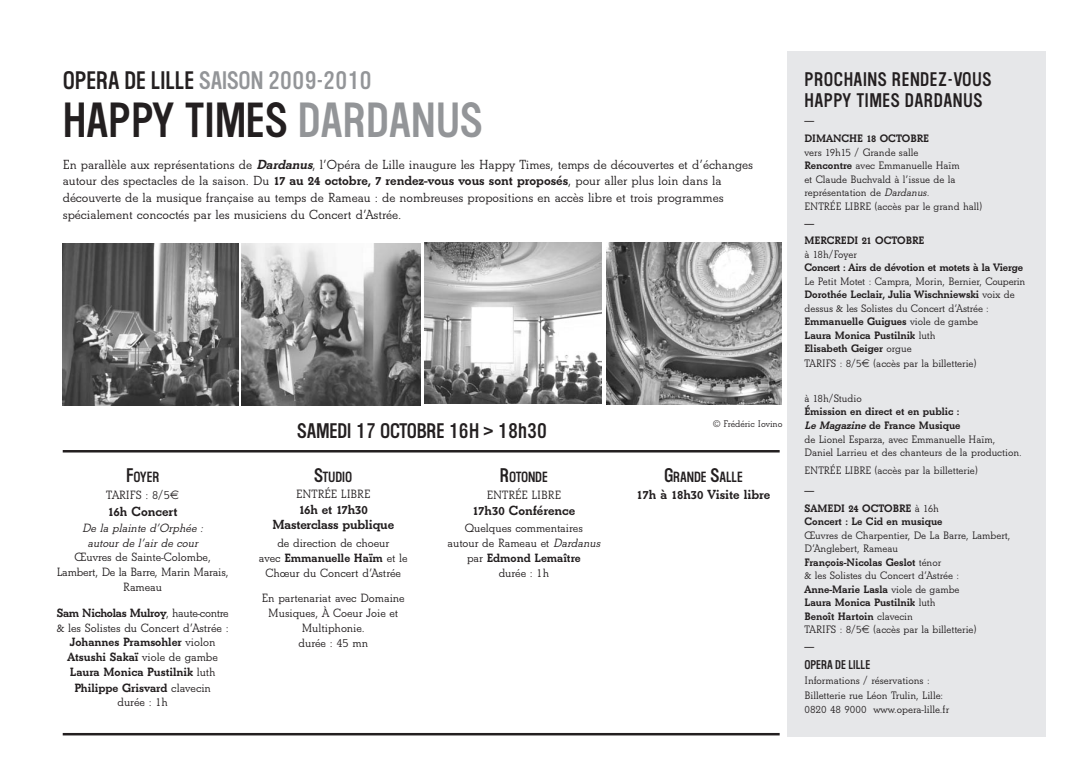
<style>
.page{position:relative;width:1088px;height:780px;background:#fff}
.page>*{position:absolute;margin:0;border:0;box-sizing:border-box;transform-origin:0 0}
.t1{font:43.75px "Washington";letter-spacing:.005em;color:#231f20}
.t2{font:22.5px "Washington";color:#939598}
.t3{font:18.75px "Washington";color:#231f20}
.t4{font:17.5px/21px "Washington";letter-spacing:.035em;color:#231f20}
.t5{font:600 17.5px "Beton T";color:#231f20}
.t6{font:600 13.75px/16.5px "Beton T";color:#231f20}
.t7{font:700 13.75px/15px "Beton T";letter-spacing:-.01em;color:#231f20;text-align:center}
.t8{font:13.12px "Washington";color:#231f20}
.t9{font:600 12.5px/15px "Beton T";color:#231f20;text-align:center}
.t10{font:700 12.5px/14.6px "Beton T";color:#231f20;text-align:center}
.t11{font:italic 600 12.5px/14.6px "Beton T";color:#231f20;text-align:center}
.t12{font:600 11.25px/13.5px "Beton T";color:#231f20}
.t13{font:700 11.25px/13.5px "Beton T";color:#231f20}
.t14{font:11.25px "Washington";color:#231f20}
.t15{font:600 10px "Beton T";color:#231f20}
.s1{color:#231f20}
.s2{color:#939598}
.s3{font-weight:700;font-style:italic}
.s4{font-weight:700}
.s5{font-size:17.5px}
.s6{font-weight:600}
.s7{font-style:italic}
</style>
<div class="page">
<div style="left:787px;top:51px;width:258px;height:686px;background:#e6e7e9"></div>
<img style="left:63px;top:243px;width:175px;height:162px">
<img style="left:241px;top:244px;width:179px;height:161px">
<img style="left:425px;top:242px;width:177px;height:161px">
<img style="left:606px;top:242px;width:176px;height:162px">
<hr style="left:63px;top:450px;width:717px;height:2px;background:#231f20">
<hr style="left:63px;top:733px;width:717px;height:2px;background:#231f20">
<h2 class="t2" style="left:63px;top:68px;width:311px"><span class="s1">OPERA DE LILLE</span> SAISON 2009-2010</h2>
<h1 class="t1" style="left:63px;top:96px;width:421px">HAPPY TIMES <span class="s2">DARDANUS</span></h1>
<p class="t6" style="left:63px;top:156px;width:692px">En parallèle aux représentations de <span class="s3">Dardanus</span>, l’Opéra de Lille inaugure les Happy Times, temps de découvertes et d’échanges autour des spectacles de la saison. Du <span class="s4">17 au 24 octobre, 7 rendez-vous vous sont proposés</span>, pour aller plus loin dans la découverte de la musique française au temps de Rameau : de nombreuses propositions en accès libre et trois programmes spécialement concoctés par les musiciens du Concert d’Astrée.</p>
<p class="t8" style="left:126px;top:470px;width:35px"><span class="s5">F</span>OYER</p>
<p class="t9" style="left:106px;top:487px;width:65px">TARIFS : 8/5</p>
<p class="t7" style="left:108px;top:503px;width:71px">16h Concert</p>
<p class="t11" style="left:82px;top:520px;width:124px">De la plainte d’Orphée : autour de l’air de cour</p>
<p class="t9" style="left:57px;top:549px;width:173px;line-height:14.6px">Œuvres de Sainte-Colombe,<br>Lambert, De la Barre, Marin Marais,<br>Rameau</p>
<p class="t10" style="left:57px;top:605px;width:174px">Sam Nicholas Mulroy<span class="s6">, haute-contre &amp; les Solistes du Concert d’Astrée :<br></span>Johannes Pramsohler <span class="s6">violon<br></span>Atsushi Sakaï <span class="s6">viole de gambe<br></span>Laura Monica Pustilnik <span class="s6">luth</span></p>
<p class="t10" style="left:74px;top:680px;width:138px">Philippe Grisvard <span class="s6">clavecin durée : 1h</span></p>
<h3 class="t3" style="left:297px;top:421px;width:252px">SAMEDI 17 OCTOBRE 16H &gt; 18h30</h3>
<p class="t15" style="left:713px;top:418px;width:71px">© Frédéric Iovino</p>
<p class="t8" style="left:664px;top:470px;width:80px"><span class="s5">G</span>RANDE <span class="s5">S</span>ALLE</p>
<p class="t7" style="left:637px;top:486px;width:135px">17h à 18h30 Visite libre</p>
<p class="t8" style="left:314px;top:470px;width:39px"><span class="s5">S</span>TUDIO</p>
<p class="t9" style="left:296px;top:486px;width:76px">ENTRÉE LIBRE</p>
<p class="t7" style="left:272px;top:501px;width:123px">16h et 17h30<br>Masterclass publique</p>
<p class="t9" style="left:259px;top:535px;width:150px">de direction de choeur<br>avec <span class="s4">Emmanuelle Haïm</span> et le<br>Chœur du Concert d’Astrée</p>
<p class="t9" style="left:262px;top:590px;width:144px">En partenariat avec Domaine<br>Musiques, À Coeur Joie et<br>Multiphonie.<br>durée : 45 mn</p>
<p class="t8" style="left:500px;top:470px;width:49px"><span class="s5">R</span>OTONDE</p>
<p class="t9" style="left:487px;top:486px;width:76px">ENTRÉE LIBRE</p>
<p class="t7" style="left:472px;top:503px;width:104px">17h30 Conférence</p>
<p class="t9" style="left:447px;top:519px;width:156px">Quelques commentaires<br>autour de Rameau et <span class="s7">Dardanus </span>par <span class="s4">Edmond Lemaître<br></span>durée : 1h</p>
<h3 class="t4" style="left:804px;top:69px;width:188px">PROCHAINS RENDEZ-VOUS<br>HAPPY TIMES DARDANUS</h3>
<h3 class="t5" style="left:804px;top:109px;width:11px">—</h3>
<p class="t13" style="left:804px;top:132px;width:126px">DIMANCHE 18 OCTOBRE</p>
<p class="t12" style="left:804px;top:145px;width:179px">vers 19h15 / Grande salle<br><span class="s4">Rencontre</span> avec Emmanuelle Haïm<br>et Claude Buchvald à l’issue de la représentation de <span class="s7">Dardanus.<br></span>ENTRÉE LIBRE (accès par le grand hall)</p>
<h3 class="t5" style="left:804px;top:211px;width:11px">—</h3>
<p class="t13" style="left:804px;top:234px;width:121px">MERCREDI 21 OCTOBRE</p>
<p class="t12" style="left:804px;top:247px;width:54px">à 18h/Foyer</p>
<p class="t13" style="left:804px;top:261px;width:220px">Concert : Airs de dévotion et motets à la Vierge</p>
<p class="t12" style="left:804px;top:274px;width:222px">Le Petit Motet : Campra, Morin, Bernier, Couperin <span class="s4">Dorothée Leclair, Julia Wischniewski</span> voix de dessus &amp; les Solistes du Concert d’Astrée :<br><span class="s4">Emmanuelle Guigues</span> viole de gambe<br><span class="s4">Laura Monica Pustilnik</span> luth<br><span class="s4">Elisabeth Geiger</span> orgue<br>TARIFS : 8/5 (accès par la billetterie)</p>
<p class="t12" style="left:804px;top:391px;width:59px">à 18h/Studio</p>
<p class="t12" style="left:804px;top:405px;width:219px"><span class="s4">Émission en direct et en public :<br></span><span class="s3">Le Magazine</span> <span class="s4">de France Musique<br></span>de Lionel Esparza, avec Emmanuelle Haïm, Daniel Larrieu et des chanteurs de la production.</p>
<p class="t12" style="left:804px;top:463px;width:175px">ENTRÉE LIBRE (accès par la billetterie)</p>
<h3 class="t5" style="left:804px;top:478px;width:11px">—</h3>
<p class="t13" style="left:804px;top:501px;width:140px">SAMEDI 24 OCTOBRE <span class="s6">à 16h<br></span>Concert : Le Cid en musique</p>
<p class="t12" style="left:804px;top:528px;width:208px">Œuvres de Charpentier, De La Barre, Lambert,<br>D’Anglebert, Rameau<br><span class="s4">François-Nicolas Geslot</span> ténor<br>&amp; les Solistes du Concert d’Astrée :<br><span class="s4">Anne-Marie Lasla</span> viole de gambe<br><span class="s4">Laura Monica Pustilnik</span> luth<br><span class="s4">Benoît Hartoin</span> clavecin<br>TARIFS : 8/5 (accès par la billetterie)</p>
<h3 class="t5" style="left:804px;top:634px;width:11px">—</h3>
<p class="t14" style="left:804px;top:658px;width:67px">OPERA DE LILLE</p>
<p class="t12" style="left:804px;top:673px;width:140px;line-height:15px">Informations / réservations :<br>Billetterie rue Léon Trulin, Lille:</p>
<p class="t12" style="left:804px;top:702px;width:146px">0820 48 9000 www.opera-lille.fr</p>
</div>
